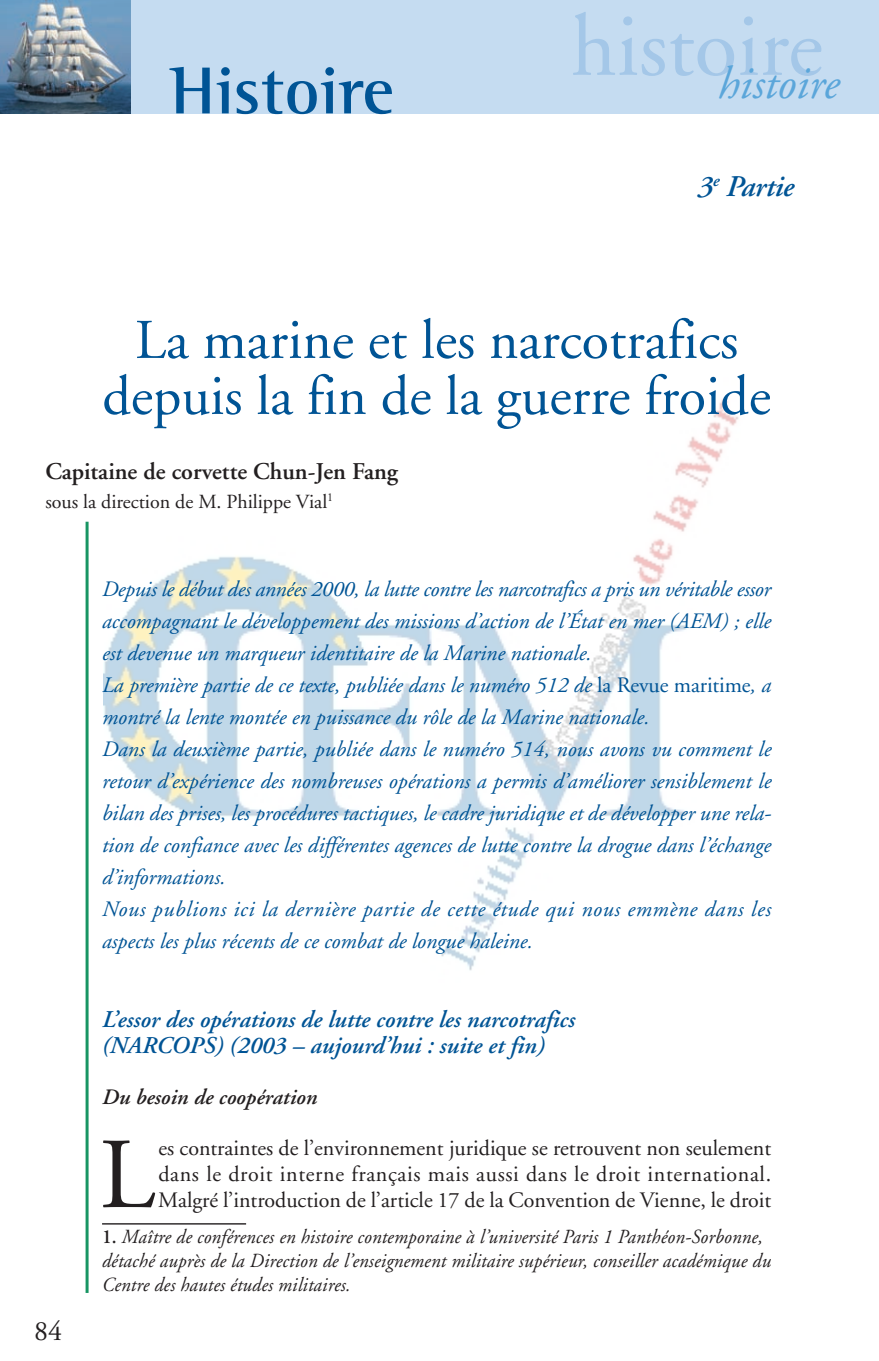
<style>
.page{position:relative;width:879px;height:1361px;background:#fff}
.page>*{position:absolute;margin:0;border:0;box-sizing:border-box;transform-origin:0 0}
.t1{font:100.4px "Adobe Garamond";color:#231f20}
.t2{font:88px "Adobe Garamond";color:#a4c7e8}
.t3{font:700 68px "Rotis Semi Serif";color:#005495}
.t4{font:56px/56px "Adobe Garamond";color:#005495;text-align:center}
.t5{font:italic 46px "Adobe Garamond";color:#5ba6da}
.t6{font:italic 600 30px "Adobe Garamond";letter-spacing:-.015em;color:#005495}
.t7{font:28px "Adobe Garamond";color:#231f20}
.t8{font:italic 600 24px/26px "Adobe Garamond";color:#005495}
.t9{font:600 24px "Adobe Garamond";color:#231f20}
.t10{font:italic 22px/32px "Adobe Garamond";color:#005495}
.t11{font:22px/26px "Adobe Garamond";color:#231f20;text-align:justify}
.t12{font:italic 600 22px "Adobe Garamond";color:#231f20}
.t13{font:italic 20px/24px "Adobe Garamond";letter-spacing:.01em;color:#231f20;scale:.95 1}
.t14{font:20px "Adobe Garamond";color:#231f20}
.s1{font-style:normal}
.s2{font-weight:600;font-style:normal}
</style>
<div class="page">
<img style="left:103px;top:398px;width:636px;height:573px">
<div style="left:0;top:0;width:879px;height:113px;background:#c5dcf1"></div>
<img style="left:0;top:0;width:130px;height:113px">
<hr style="left:86px;top:522px;width:3px;height:771px;background:#189563">
<hr style="left:102px;top:1223px;width:144px;height:1px;background:#231f20">
<h2 class="t2" style="left:571px;top:12px;width:253px">histoire</h2>
<h3 class="t3" style="left:170px;top:68px;width:225px">Histoire</h3>
<h3 class="t5" style="left:718px;top:65px;width:123px">histoire</h3>
<h3 class="t6" style="left:698px;top:174px;width:98px">3<sup>e</sup> Partie</h3>
<h3 class="t4" style="left:102px;top:317px;width:670px">La marine et les narcotrafics depuis la fin de la guerre froide</h3>
<p class="t9" style="left:45px;top:462px;width:354px">Capitaine de corvette Chun-Jen Fang</p>
<p class="t14" style="left:45px;top:493px;width:289px">sous la direction de M. Philippe Vial<sup>1</sup></p>
<p class="t10" style="left:102px;top:575px;width:671px">Depuis le début des années 2000, la lutte contre les narcotrafics a pris un véritable essor accompagnant le développement des missions d’action de l’État en mer (AEM) ; elle est devenue un marqueur identitaire de la Marine nationale.<br>La première partie de ce texte, publiée dans le numéro 512 de <span class="s1">la Revue maritime</span>, a montré la lente montée en puissance du rôle de la Marine nationale.<br>Dans la deuxième partie, publiée dans le numéro 514, nous avons vu comment le retour d’expérience des nombreuses opérations a permis d’améliorer sensiblement le bilan des prises, les procédures tactiques, le cadre juridique et de développer une rela&shy;tion de confiance avec les différentes agences de lutte contre la drogue dans l’échange d’informations.<br>Nous publions ici la dernière partie de cette étude qui nous emmène dans les aspects les plus récents de ce combat de longue haleine.</p>
<p class="t8" style="left:102px;top:1009px;width:475px">L’essor des opérations de lutte contre les narcotrafics (NARCOPS) (2003 – aujourd’hui : suite et fin)</p>
<p class="t12" style="left:102px;top:1088px;width:217px">Du besoin de coopération</p>
<h1 class="t1" style="left:100px;top:1135px;width:57px">L</h1>
<p class="t11" style="left:158px;top:1137px;width:614px">es contraintes de l’environnement juridique se retrouvent non seulement dans le droit interne français mais aussi dans le droit international.<br>Malgré l’introduction de l’article 17 de la Convention de Vienne, le droit</p>
<p class="t7" style="left:34px;top:1320px;width:29px">84</p>
<p class="t13" style="left:102px;top:1226px;width:706px"><span class="s2">1.</span> Maître de conférences en histoire contemporaine à l’université Paris 1 Panthéon-Sorbonne, détaché auprès de la Direction de l’enseignement militaire supérieur, conseiller académique du<br>Centre des hautes études militaires.</p>
</div>
